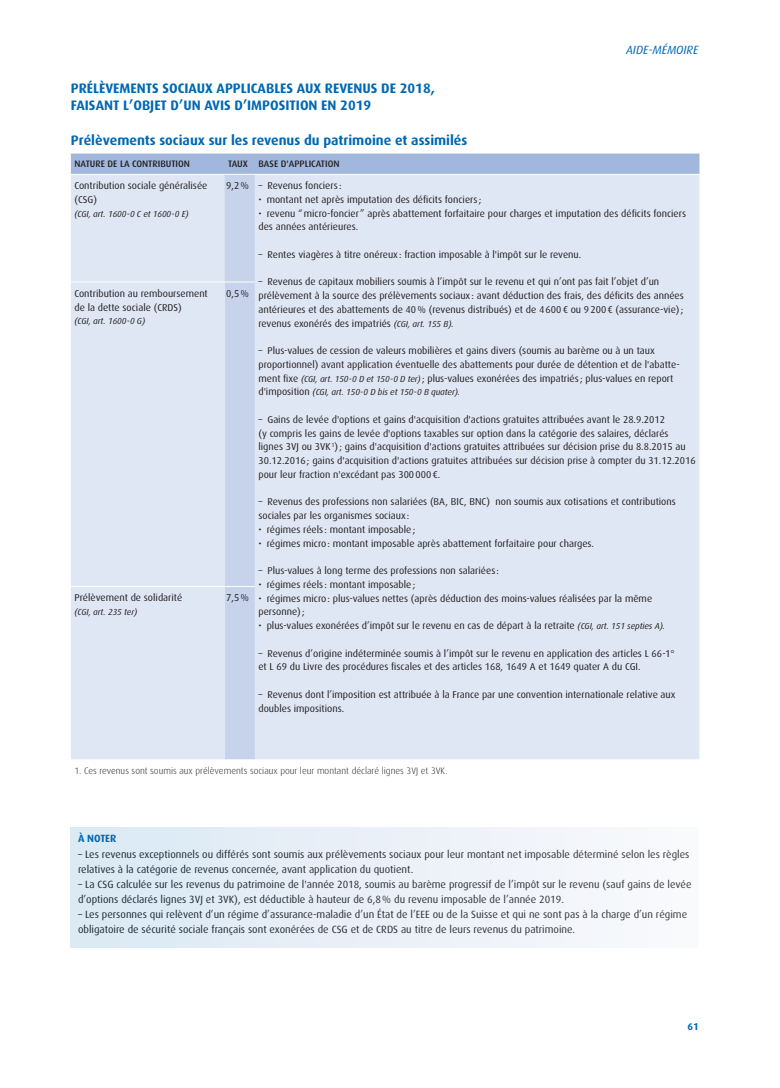
<style>
.page{position:relative;width:780px;height:1088px;background:#fff}
.page>*{position:absolute;margin:0;border:0;box-sizing:border-box;transform-origin:0 0}
.titre_2{font:700 13.75px/17.5px "Dax";color:#0168b3}
.titre_3{font:700 13.75px "Dax";color:#0168b3}
.titre_2-2{font:italic 11.88px "Dax";color:#0168b3}
.blue_box_cdt{font:10.5px/15px "Dax";color:#231f20}
.blue_box_cdt-2{font:10.5px "Dax Bold Caps";color:#0168b3}
.cellule8_11{font:10px/13.8px "Dax";color:#231f20}
.titre_3-2{font:700 10px "Dax";color:#0168b3}
.note_bdp{font:300 9.38px "Dax";color:#231f20}
.cellule_tete{font:500 9.38px "Dax";color:#231f20}
.cellule8_11-2{font:italic 8.75px "Dax";letter-spacing:-.01em;color:#231f20}
.s1{font-style:italic;font-size:8.75px}
.s2{font-style:normal;font-size:10px}
</style>
<div class="page">
<svg style="left:71px;top:154px;width:628px;height:605px;background:#dce4f2"></svg>
<div style="left:71px;top:283px;width:153px;height:476px;background:#dfe6f4"></div>
<hr style="left:71px;top:174px;width:153px;height:1px;background:#fff">
<hr style="left:224px;top:174px;width:31px;height:1px;background:#fff">
<hr style="left:255px;top:174px;width:444px;height:1px;background:#fff">
<hr style="left:71px;top:282px;width:153px;height:1px;background:#fff">
<hr style="left:224px;top:282px;width:31px;height:1px;background:#fff">
<hr style="left:71px;top:586px;width:153px;height:1px;background:#fff">
<hr style="left:224px;top:586px;width:31px;height:1px;background:#fff">
<div style="left:71px;top:828px;width:627px;height:120px;background:linear-gradient(to right,#dae9f4,#faf9fc)"></div>
<p class="titre_2-2" style="left:626px;top:44px;width:74px">AIDE-MÉMOIRE</p>
<p class="titre_2" style="left:71px;top:79px;width:365px">PRÉLÈVEMENTS SOCIAUX APPLICABLES AUX REVENUS DE 2018,<br>FAISANT L’OBJET D’UN AVIS D’IMPOSITION EN 2019</p>
<p class="titre_3" style="left:71px;top:133px;width:398px">Prélèvements sociaux sur les revenus du patrimoine et assimilés</p>
<p class="cellule_tete" style="left:74px;top:159px;width:117px">NATURE DE LA CONTRIBUTION</p>
<p class="cellule_tete" style="left:228px;top:159px;width:21px">TAUX</p>
<p class="cellule_tete" style="left:258px;top:159px;width:83px">BASE D'APPLICATION</p>
<p class="cellule8_11" style="left:74px;top:179px;width:134px">Contribution sociale généralisée (CSG)</p>
<p class="cellule8_11-2" style="left:74px;top:209px;width:116px">(CGI, art. 1600-0 C et 1600-0 E)</p>
<p class="cellule8_11" style="left:226px;top:179px;width:24px">9,2%</p>
<p class="cellule8_11" style="left:258px;top:179px;width:85px">– Revenus fonciers :</p>
<p class="cellule8_11" style="left:258px;top:193px;width:224px">• montant net après imputation des déficits fonciers ;</p>
<p class="cellule8_11" style="left:258px;top:206px;width:429px">• revenu “micro-foncier ” après abattement forfaitaire pour charges et imputation des déficits fonciers des années antérieures.</p>
<p class="cellule8_11" style="left:258px;top:248px;width:324px">– Rentes viagères à titre onéreux : fraction imposable à l'impôt sur le revenu.</p>
<p class="cellule8_11" style="left:258px;top:275px;width:427px">– Revenus de capitaux mobiliers soumis à l’impôt sur le revenu et qui n’ont pas fait l’objet d’un prélèvement à la source des prélèvements sociaux : avant déduction des frais, des déficits des années antérieures et des abattements de 40% (revenus distribués) et de 4600€ ou 9200€ (assurance-vie); revenus exonérés des impatriés <span class="s1">(CGI, art. 155 B).</span></p>
<p class="cellule8_11" style="left:258px;top:344px;width:423px">– Plus-values de cession de valeurs mobilières et gains divers (soumis au barème ou à un taux proportionnel) avant application éventuelle des abattements pour durée de détention et de l'abatte&shy;ment fixe <span class="s1">(CGI, art. 150-0 D et 150-0 D ter)</span>; plus-values exonérées des impatriés ; plus-values en report</p>
<p class="cellule8_11-2" style="left:258px;top:387px;width:203px"><span class="s2">d'imposition</span> (CGI, art. 150-0 D bis et 150-0 B quater).</p>
<p class="cellule8_11" style="left:258px;top:413px;width:438px">– Gains de levée d'options et gains d'acquisition d'actions gratuites attribuées avant le 28.9.2012<br>(y compris les gains de levée d'options taxables sur option dans la catégorie des salaires, déclarés lignes 3VJ ou 3VK<sup>1</sup>); gains d'acquisition d'actions gratuites attribuées sur décision prise du 8.8.2015 au 30.12.2016; gains d'acquisition d'actions gratuites attribuées sur décision prise à compter du 31.12.2016 pour leur fraction n'excédant pas 300000€.</p>
<p class="cellule8_11" style="left:258px;top:495px;width:419px">– Revenus des professions non salariées (BA, BIC, BNC) non soumis aux cotisations et contributions sociales par les organismes sociaux :</p>
<p class="cellule8_11" style="left:258px;top:523px;width:158px">• régimes réels : montant imposable;</p>
<p class="cellule8_11" style="left:258px;top:536px;width:337px">• régimes micro: montant imposable après abattement forfaitaire pour charges.</p>
<p class="cellule8_11" style="left:258px;top:564px;width:242px">– Plus-values à long terme des professions non salariées :</p>
<p class="cellule8_11" style="left:258px;top:578px;width:158px">• régimes réels : montant imposable;</p>
<p class="cellule8_11" style="left:258px;top:591px;width:395px">• régimes micro: plus-values nettes (après déduction des moins-values réalisées par la même personne);</p>
<p class="cellule8_11" style="left:258px;top:619px;width:408px">• plus-values exonérées d’impôt sur le revenu en cas de départ à la retraite <span class="s1">(CGI, art. 151 septies A).</span></p>
<p class="cellule8_11" style="left:258px;top:646px;width:417px">– Revenus d’origine indéterminée soumis à l’impôt sur le revenu en application des articles L 66-1° et L 69 du Livre des procédures fiscales et des articles 168, 1649 A et 1649 quater A du CGI.</p>
<p class="cellule8_11" style="left:258px;top:688px;width:418px">– Revenus dont l’imposition est attribuée à la France par une convention internationale relative aux doubles impositions.</p>
<p class="cellule8_11" style="left:74px;top:287px;width:135px">Contribution au remboursement de la dette sociale (CRDS)</p>
<p class="cellule8_11-2" style="left:74px;top:316px;width:72px">(CGI, art. 1600-0 G)</p>
<p class="cellule8_11" style="left:226px;top:287px;width:24px">0,5%</p>
<p class="cellule8_11" style="left:74px;top:591px;width:109px">Prélèvement de solidarité</p>
<p class="cellule8_11-2" style="left:74px;top:607px;width:64px">(CGI, art. 235 ter)</p>
<p class="cellule8_11" style="left:226px;top:591px;width:24px">7,5%</p>
<p class="note_bdp" style="left:74px;top:766px;width:375px">1. Ces revenus sont soumis aux prélèvements sociaux pour leur montant déclaré lignes 3VJ et 3VK.</p>
<p class="blue_box_cdt-2" style="left:78px;top:832px;width:40px">À NOTER</p>
<p class="blue_box_cdt" style="left:78px;top:847px;width:613px">– Les revenus exceptionnels ou différés sont soumis aux prélèvements sociaux pour leur montant net imposable déterminé selon les règles relatives à la catégorie de revenus concernée, avant application du quotient.</p>
<p class="blue_box_cdt" style="left:78px;top:877px;width:615px">– La CSG calculée sur les revenus du patrimoine de l'année 2018, soumis au barème progressif de l’impôt sur le revenu (sauf gains de levée d’options déclarés lignes 3VJ et 3VK), est déductible à hauteur de 6,8% du revenu imposable de l’année 2019.</p>
<p class="blue_box_cdt" style="left:78px;top:907px;width:610px">– Les personnes qui relèvent d’un régime d’assurance-maladie d’un État de l’EEE ou de la Suisse et qui ne sont pas à la charge d’un régime obligatoire de sécurité sociale français sont exonérées de CSG et de CRDS au titre de leurs revenus du patrimoine.</p>
<p class="titre_3-2" style="left:687px;top:1021px;width:13px">61</p>
</div>
